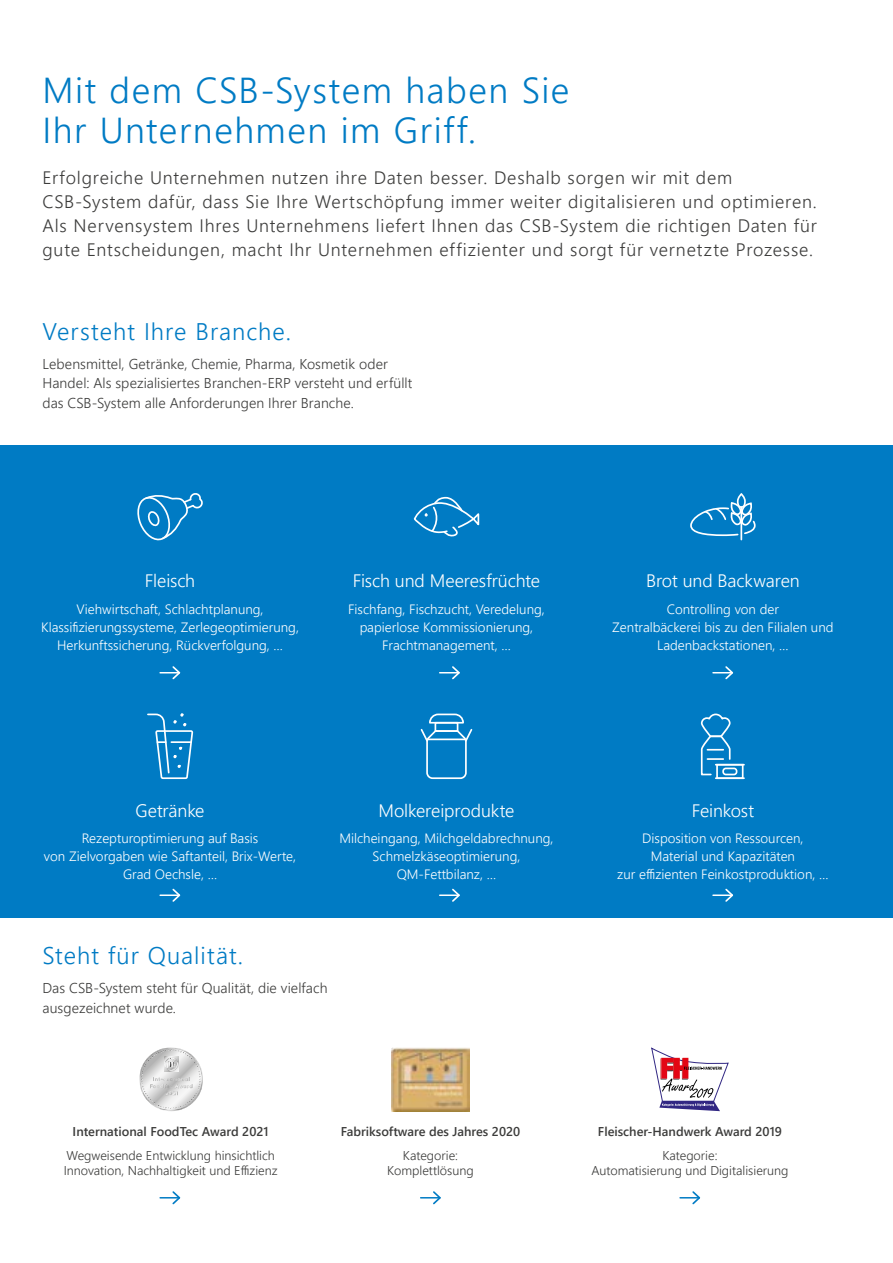
<style>
.page{position:relative;width:893px;height:1263px;background:#fff}
.page>*{position:absolute;margin:0;border:0;box-sizing:border-box;transform-origin:0 0}
.t1{font:300 36px/40.5px "Segoe UI";letter-spacing:.04em;color:#007bc4}
.t2{font:300 24px "Segoe UI";letter-spacing:.045em;color:#007bc4}
.t3{font:300 18px/24px "Segoe UI";letter-spacing:.045em;color:#3c3c3b}
.t4{font:300 18px "Segoe UI";letter-spacing:-.005em;color:#fff}
.t5{font:300 14.25px/19.5px "Segoe UI";letter-spacing:.005em;color:#3c3c3b}
.t6{font:300 13.5px/18px "Segoe UI";color:#fff;text-align:center}
.t7{font:300 12.75px/15px "Segoe UI";color:#3c3c3b;text-align:center}
.t8{font:600 12.75px "Segoe UI";color:#3c3c3b}
</style>
<div class="page">
<div style="left:0;top:446px;width:893px;height:472px;background:#007bc4"></div>
<svg style="left:137px;top:493px;width:66px;height:47px"></svg>
<svg style="left:147px;top:713px;width:46px;height:66px"></svg>
<svg style="left:414px;top:497px;width:65px;height:39px"></svg>
<svg style="left:421px;top:713px;width:51px;height:66px"></svg>
<svg style="left:690px;top:494px;width:66px;height:43px"></svg>
<hr style="left:740px;top:507px;width:2px;height:33px;background:#fff">
<hr style="left:716px;top:777px;width:28px;height:2px;background:#fff">
<svg style="left:701px;top:713px;width:43px;height:63px"></svg>
<svg style="left:651px;top:1047px;width:78px;height:64px"></svg>
<img style="left:391px;top:1047px;width:79px;height:64px">
<svg style="left:139px;top:1047px;width:64px;height:64px"></svg>
<svg style="left:160px;top:666px;width:21px;height:14px"></svg>
<svg style="left:160px;top:888px;width:21px;height:14px"></svg>
<svg style="left:160px;top:1191px;width:21px;height:14px"></svg>
<svg style="left:421px;top:1191px;width:20px;height:14px"></svg>
<svg style="left:680px;top:1191px;width:21px;height:14px"></svg>
<svg style="left:440px;top:666px;width:20px;height:14px"></svg>
<svg style="left:440px;top:888px;width:20px;height:14px"></svg>
<svg style="left:713px;top:666px;width:20px;height:14px"></svg>
<svg style="left:713px;top:888px;width:20px;height:14px"></svg>
<h1 class="t1" style="left:43px;top:66px;width:528px">Mit dem CSB-System haben Sie<br>Ihr Unternehmen im Griff.</h1>
<p class="t3" style="left:43px;top:164px;width:776px">Erfolgreiche Unternehmen nutzen ihre Daten besser. Deshalb sorgen wir mit dem CSB-System dafür, dass Sie Ihre Wertschöpfung immer weiter digitalisieren und optimieren.<br>Als Nervensystem Ihres Unternehmens liefert Ihnen das CSB-System die richtigen Daten für gute Entscheidungen, macht Ihr Unternehmen effizienter und sorgt für vernetzte Prozesse.</p>
<h2 class="t2" style="left:43px;top:308px;width:250px">Versteht Ihre Branche.</h2>
<p class="t5" style="left:43px;top:353px;width:371px">Lebensmittel, Getränke, Chemie, Pharma, Kosmetik oder<br>Handel: Als spezialisiertes Branchen-ERP versteht und erfüllt das CSB-System alle Anforderungen Ihrer Branche.</p>
<h3 class="t4" style="left:145px;top:564px;width:52px">Fleisch</h3>
<p class="t6" style="left:41px;top:599px;width:259px">Viehwirtschaft, Schlachtplanung,<br>Klassifizierungssysteme, Zerlegeoptimierung,<br>Herkunftssicherung, Rückverfolgung, …</p>
<h3 class="t4" style="left:353px;top:564px;width:189px">Fisch und Meeresfrüchte</h3>
<p class="t6" style="left:348px;top:599px;width:198px">Fischfang, Fischzucht, Veredelung, papierlose Kommissionierung,<br>Frachtmanagement, …</p>
<h3 class="t4" style="left:646px;top:564px;width:155px">Brot und Backwaren</h3>
<p class="t6" style="left:612px;top:599px;width:223px">Controlling von der<br>Zentralbäckerei bis zu den Filialen und<br>Ladenbackstationen, …</p>
<h3 class="t4" style="left:136px;top:793px;width:70px">Getränke</h3>
<p class="t6" style="left:44px;top:828px;width:254px">Rezepturoptimierung auf Basis<br>von Zielvorgaben wie Saftanteil, Brix-Werte,<br>Grad Oechsle, …</p>
<h3 class="t4" style="left:378px;top:793px;width:138px">Molkereiprodukte</h3>
<p class="t6" style="left:339px;top:828px;width:216px">Milcheingang, Milchgeldabrechnung,<br>Schmelzkäseoptimierung,<br>QM-Fettbilanz, …</p>
<h2 class="t2" style="left:43px;top:932px;width:202px">Steht für Qualität.</h2>
<p class="t5" style="left:43px;top:977px;width:286px">Das CSB-System steht für Qualität, die vielfach ausgezeichnet wurde.</p>
<h3 class="t4" style="left:692px;top:793px;width:64px">Feinkost</h3>
<p class="t6" style="left:617px;top:828px;width:213px">Disposition von Ressourcen,<br>Material und Kapazitäten<br>zur effizienten Feinkostproduktion, …</p>
<p class="t8" style="left:73px;top:1120px;width:197px">International FoodTec Award 2021</p>
<p class="t7" style="left:64px;top:1146px;width:215px;text-align:left">Wegweisende Entwicklung hinsichtlich<br>Innovation, Nachhaltigkeit und Effizienz</p>
<p class="t8" style="left:341px;top:1119px;width:181px">Fabriksoftware des Jahres 2020</p>
<p class="t7" style="left:387px;top:1146px;width:88px">Kategorie:<br>Komplettlösung</p>
<p class="t8" style="left:598px;top:1119px;width:185px">Fleischer-Handwerk Award 2019</p>
<p class="t7" style="left:591px;top:1146px;width:199px">Kategorie:<br>Automatisierung und Digitalisierung</p>
</div>
